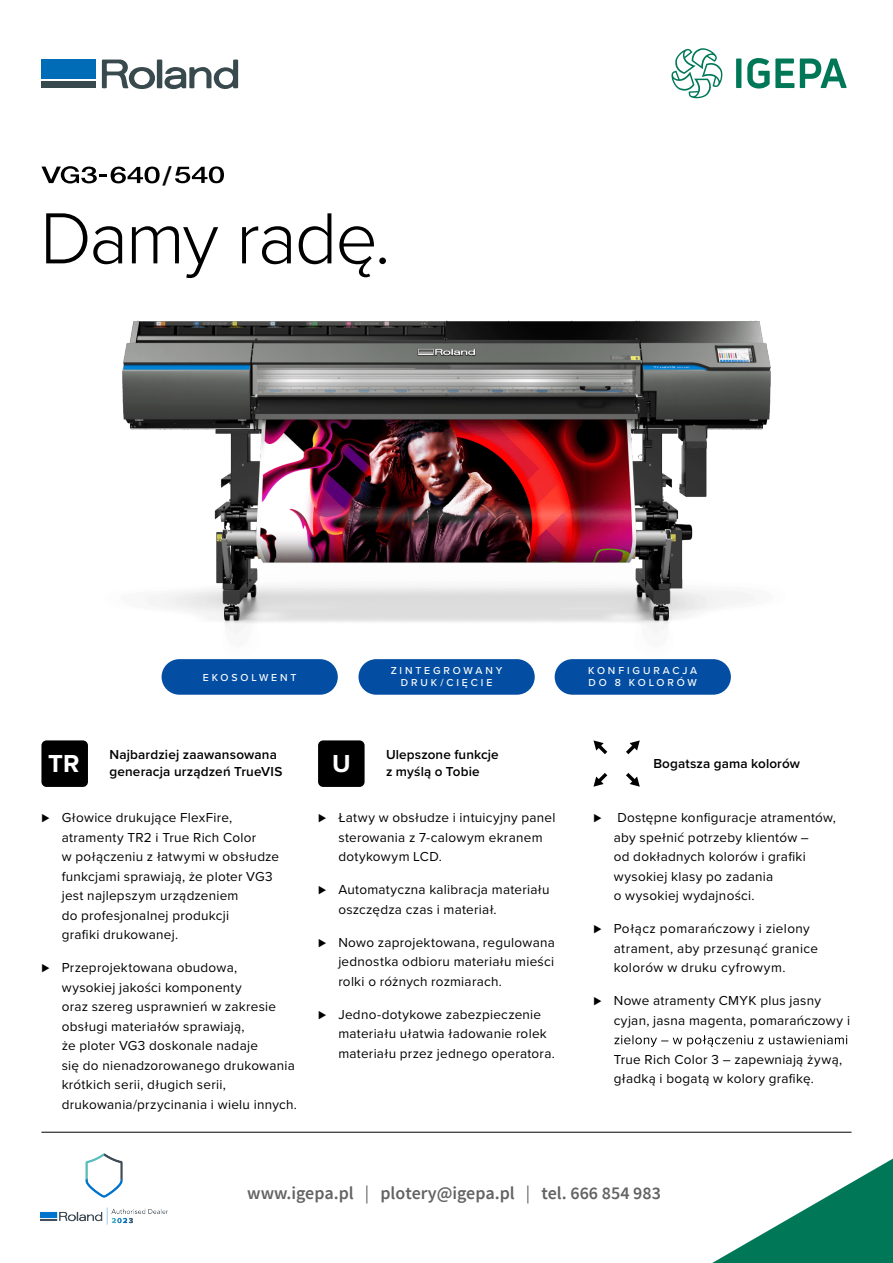
<style>
.page{position:relative;width:893px;height:1263px;background:#fff}
.page>*{position:absolute;margin:0;border:0;box-sizing:border-box;transform-origin:0 0}
.t1{font:300 75px "Proxima Nova";letter-spacing:-.03em;color:#000}
.t2{font:700 27.45px "Proxima Nova";color:#000}
.t3{font:700 25.5px "Proxima Nova";color:#fff}
.t4{font:600 18px "Source Sans Pro";color:#646363}
.t5{font:13.5px/19.5px "Proxima Nova";letter-spacing:.02em;color:#000}
.t6{font:600 13.5px/16.2px "Proxima Nova";letter-spacing:.01em;color:#000}
.t7{font:500 10.5px/12px "Proxima Nova";letter-spacing:.275em;color:#fff;text-align:center}
.s1{font-weight:400}
</style>
<div class="page">
<div style="left:41px;top:740px;width:47px;height:47px;background:#000;border-radius:5px"></div>
<div style="left:318px;top:740px;width:47px;height:47px;background:#000;border-radius:5px"></div>
<svg style="left:614px;top:1035px;width:233px;height:12px"></svg>
<svg style="left:593px;top:740px;width:47px;height:47px"></svg>
<hr style="left:41px;top:1132px;width:810px;height:1px;background:#000101">
<div style="left:157px;top:60px;width:5px;height:28px;background:#394a4f"></div>
<svg style="left:164px;top:60px;width:74px;height:30px"></svg>
<svg style="left:102px;top:60px;width:53px;height:29px"></svg>
<div style="left:41px;top:82px;width:55px;height:6px;background:#394a4f"></div>
<div style="left:41px;top:60px;width:55px;height:19px;background:#006cb7"></div>
<div style="left:736px;top:59px;width:5px;height:29px;background:#007858"></div>
<svg style="left:747px;top:58px;width:47px;height:31px"></svg>
<svg style="left:800px;top:59px;width:47px;height:29px"></svg>
<svg style="left:671px;top:48px;width:52px;height:51px"></svg>
<svg style="left:712px;top:1158px;width:181px;height:105px"></svg>
<img style="left:39px;top:1131px;width:137px;height:94px">
<img style="left:41px;top:166px;width:730px;height:529px">
<h2 class="t2" style="left:163px;top:155px;width:11px">/</h2>
<h1 class="t1" style="left:40px;top:182px;width:352px">Damy radę.</h1>
<p class="t7" style="left:203px;top:671px;width:95px">EKOSOLWENT</p>
<p class="t7" style="left:391px;top:664px;width:113px">ZINTEGROWANY<br>DRUK/CIĘCIE</p>
<p class="t7" style="left:588px;top:664px;width:111px;text-align:left">KONFIGURACJA<br>DO 8 KOLORÓW</p>
<h3 class="t3" style="left:48px;top:744px;width:33px">TR</h3>
<p class="t6" style="left:109px;top:746px;width:174px">Najbardziej zaawansowana generacja urządzeń TrueVIS</p>
<p class="t5" style="left:62px;top:807px;width:219px;text-indent:-20px">⊲ Głowice drukujące FlexFire, atramenty TR2 i True Rich Color<br>w połączeniu z łatwymi w obsłudze funkcjami sprawiają, że ploter VG3 jest najlepszym urządzeniem<br>do profesjonalnej produkcji<br>grafiki drukowanej.</p>
<p class="t5" style="left:62px;top:957px;width:237px;text-indent:-20px">⊲ Przeprojektowana obudowa,<br>wysokiej jakości komponenty<br>oraz szereg usprawnień w zakresie obsługi materiałów sprawiają,<br>że ploter VG3 doskonale nadaje<br>się do nienadzorowanego drukowania krótkich serii, długich serii, drukowania/przycinania i wielu innych.</p>
<h3 class="t3" style="left:332px;top:744px;width:20px">U</h3>
<p class="t6" style="left:386px;top:746px;width:114px">Ulepszone funkcje</p>
<p class="t6" style="left:386px;top:762px;width:95px">z myślą o Tobie</p>
<p class="t5" style="left:338px;top:807px;width:219px;text-indent:-20px">⊲ Łatwy w obsłudze i intuicyjny panel sterowania z 7-calowym ekranem dotykowym LCD.</p>
<p class="t5" style="left:338px;top:879px;width:213px;text-indent:-20px">⊲ Automatyczna kalibracja materiału oszczędza czas i materiał.</p>
<p class="t5" style="left:338px;top:932px;width:218px;text-align:justify;text-indent:-20px">⊲ Nowo zaprojektowana, regulowana jednostka odbioru materiału mieści rolki o różnych rozmiarach.</p>
<p class="t5" style="left:338px;top:1004px;width:218px;text-indent:-20px">⊲ Jedno-dotykowe zabezpieczenie materiału ułatwia ładowanie rolek materiału przez jednego operatora.</p>
<p class="t6" style="left:653px;top:755px;width:148px">Bogatsza gama kolorów</p>
<p class="t5" style="left:614px;top:807px;width:224px;text-indent:-20px">⊲ Dostępne konfiguracje atramentów, aby spełnić potrzeby klientów –<br>od dokładnych kolorów i grafiki wysokiej klasy po zadania<br>o wysokiej wydajności.</p>
<p class="t5" style="left:614px;top:918px;width:206px;text-indent:-20px">⊲ Połącz pomarańczowy i zielony atrament, aby przesunąć granice kolorów w druku cyfrowym.</p>
<p class="t5" style="left:614px;top:990px;width:238px;text-indent:-20px">⊲ Nowe atramenty CMYK plus jasny cyjan, jasna magenta, pomarańczowy i</p>
<p class="t5" style="left:614px;top:1049px;width:230px">True Rich Color 3 – zapewniają żywą, gładką i bogatą w kolory grafikę.</p>
<h3 class="t4" style="left:247px;top:1182px;width:415px">www.igepa.pl <span class="s1">|</span> plotery@igepa.pl <span class="s1">|</span> tel. 666 854 983</h3>
</div>
